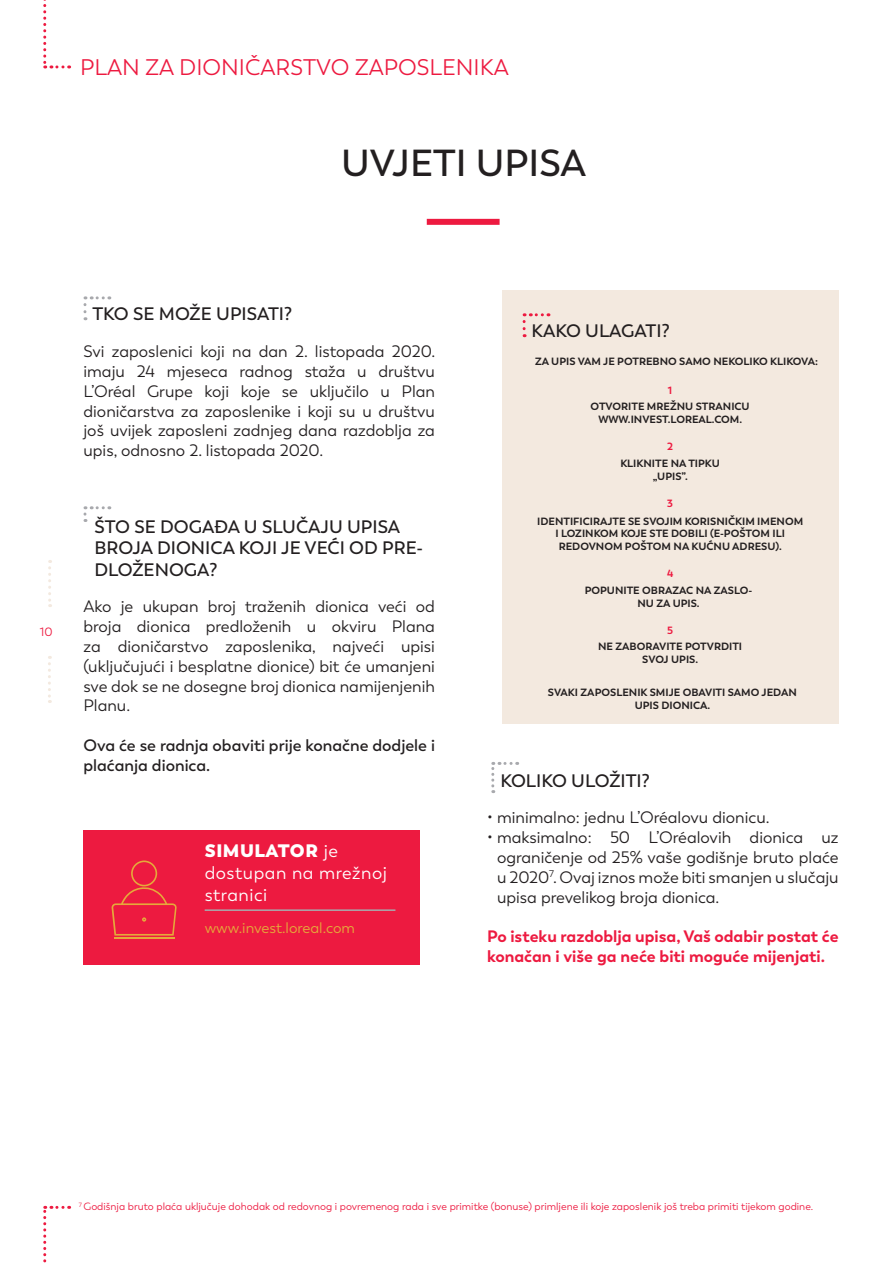
<style>
.page{position:relative;width:893px;height:1263px;background:#fff}
.page>*{position:absolute;margin:0;border:0;box-sizing:border-box;transform-origin:0 0}
.t1{font:600 37.5px "Trenda";color:#231f20}
.t2{font:22.5px "Trenda";color:#ed1a40}
.t3{font:600 18px/21.6px "Trenda";color:#231f20}
.t4{font:18px/21.6px "Trenda";letter-spacing:.03em;color:#fff}
.t5{font:16.5px/19.8px "Trenda";color:#231f20;text-align:justify}
.t6{font:700 16.5px/19.8px "Trenda";color:#ed1a40}
.t7{font:600 16.5px/19.8px "Trenda";color:#231f20}
.t8{font:15px "Trenda";color:#e5a93a}
.t9{font:12px "Trenda";color:#ed1a40}
.t10{font:700 10.5px/12.6px "Trenda";color:#231f20;text-align:center}
.t11{font:10.5px "Trenda";color:#ed1a40}
.t12{font:700 10.5px "Trenda";color:#ed1a40}
.s1{font-weight:800}
</style>
<div class="page">
<svg style="left:43px;top:0;width:27px;height:68px"></svg>
<svg style="left:43px;top:1206px;width:27px;height:57px"></svg>
<div style="left:427px;top:219px;width:73px;height:6px;background:#ed1a40"></div>
<svg style="left:83px;top:296px;width:27px;height:24px"></svg>
<svg style="left:491px;top:762px;width:27px;height:31px"></svg>
<div style="left:502px;top:290px;width:337px;height:433px;background:#f3e9df"></div>
<svg style="left:523px;top:313px;width:26px;height:24px"></svg>
<svg style="left:83px;top:506px;width:27px;height:16px"></svg>
<svg style="left:48px;top:560px;width:3px;height:47px"></svg>
<svg style="left:48px;top:656px;width:3px;height:47px"></svg>
<div style="left:83px;top:830px;width:337px;height:134px;background:#ed1a40"></div>
<hr style="left:205px;top:909px;width:190px;height:2px;background:#a8a9ad">
<hr style="left:114px;top:937px;width:60px;height:2px;background:#e5a93a">
<svg style="left:112px;top:860px;width:65px;height:75px"></svg>
<h2 class="t2" style="left:80px;top:54px;width:430px">PLAN ZA DIONIČARSTVO ZAPOSLENIKA</h2>
<h1 class="t1" style="left:341px;top:141px;width:247px">UVJETI UPISA</h1>
<p class="t9" style="left:40px;top:625px;width:15px">10</p>
<p class="t3" style="left:92px;top:303px;width:201px">TKO SE MOŽE UPISATI?</p>
<p class="t5" style="left:83px;top:342px;width:353px">Svi zaposlenici koji na dan 2. listopada 2020. imaju 24 mjeseca radnog staža u društvu L’Oréal Grupe koji koje se uključilo u Plan dioničarstva za zaposlenike i koji su u društvu još uvijek zaposleni zadnjeg dana razdoblja za upis, odnosno 2. listopada 2020.</p>
<p class="t3" style="left:94px;top:516px;width:330px">ŠTO SE DOGAĐA U SLUČAJU UPISA<br>BROJA DIONICA KOJI JE VEĆI OD PRE-<br>DLOŽENOGA?</p>
<p class="t5" style="left:83px;top:597px;width:353px">Ako je ukupan broj traženih dionica veći od broja dionica predloženih u okviru Plana za dioničarstvo zaposlenika, najveći upisi (uključujući i besplatne dionice) bit će umanjeni sve dok se ne dosegne broj dionica namijenjenih Planu.</p>
<p class="t7" style="left:83px;top:736px;width:353px">Ova će se radnja obaviti prije konačne dodjele i plaćanja dionica.</p>
<p class="t4" style="left:205px;top:841px;width:184px"><span class="s1">SIMULATOR</span> je dostupan na mrežnoj stranici</p>
<p class="t8" style="left:205px;top:919px;width:152px">www.invest.loreal.com</p>
<p class="t3" style="left:532px;top:320px;width:140px">KAKO ULAGATI?</p>
<p class="t10" style="left:535px;top:355px;width:284px">ZA UPIS VAM JE POTREBNO SAMO NEKOLIKO KLIKOVA:</p>
<p class="t10" style="left:591px;top:400px;width:161px">OTVORITE MREŽNU STRANICU<br>WWW.INVEST.LOREAL.COM.</p>
<p class="t12" style="left:668px;top:384px;width:6px">1</p>
<p class="t12" style="left:667px;top:440px;width:7px">2</p>
<p class="t10" style="left:620px;top:457px;width:101px">KLIKNITE NA TIPKU „UPIS”.</p>
<p class="t12" style="left:667px;top:497px;width:7px">3</p>
<p class="t10" style="left:537px;top:515px;width:268px">IDENTIFICIRAJTE SE SVOJIM KORISNIČKIM IMENOM<br>I LOZINKOM KOJE STE DOBILI (E-POŠTOM ILI<br>REDOVNOM POŠTOM NA KUĆNU ADRESU).</p>
<p class="t12" style="left:667px;top:567px;width:8px">4</p>
<p class="t10" style="left:585px;top:584px;width:169px">POPUNITE OBRAZAC NA ZASLO-<br>NU ZA UPIS.</p>
<p class="t12" style="left:667px;top:624px;width:7px">5</p>
<p class="t10" style="left:598px;top:640px;width:146px">NE ZABORAVITE POTVRDITI<br>SVOJ UPIS.</p>
<p class="t10" style="left:548px;top:686px;width:250px">SVAKI ZAPOSLENIK SMIJE OBAVITI SAMO JEDAN<br>UPIS DIONICA.</p>
<p class="t3" style="left:500px;top:770px;width:151px">KOLIKO ULOŽITI?</p>
<p class="t5" style="left:487px;top:808px;width:284px">• minimalno: jednu L’Oréalovu dionicu.</p>
<p class="t5" style="left:497px;top:828px;width:343px;text-indent:-10px">• maksimalno: 50 L’Oréalovih dionica uz ograničenje od 25% vaše godišnje bruto plaće u 2020<sup>7</sup>. Ovaj iznos može biti smanjen u slučaju upisa prevelikog broja dionica.</p>
<p class="t6" style="left:487px;top:927px;width:353px">Po isteku razdoblja upisa, Vaš odabir postat će konačan i više ga neće biti moguće mijenjati.</p>
<p class="t11" style="left:79px;top:1200px;width:736px"><sup>7</sup> Godišnja bruto plaća uključuje dohodak od redovnog i povremenog rada i sve primitke (bonuse) primljene ili koje zaposlenik još treba primiti tijekom godine.</p>
</div>
